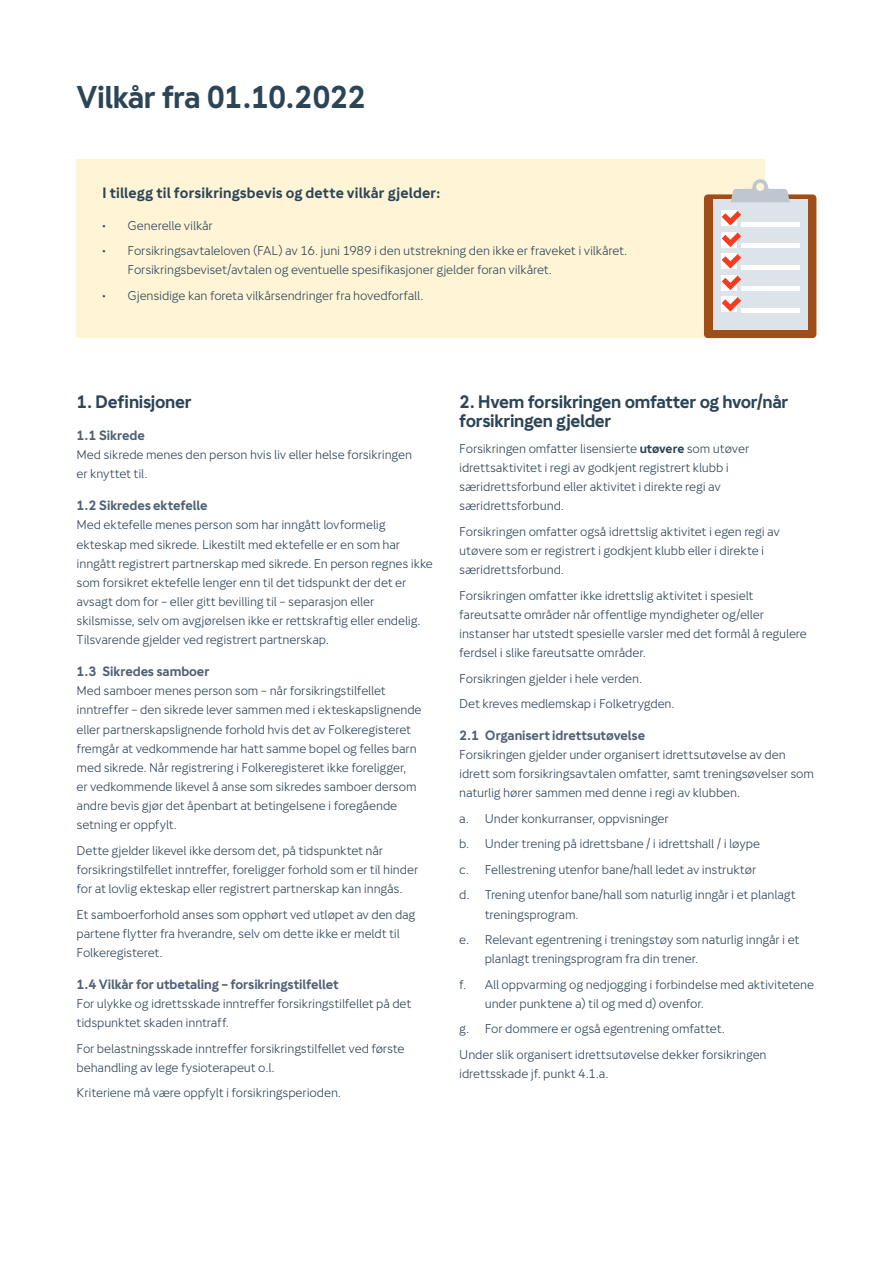
<style>
.page{position:relative;width:893px;height:1263px;background:#fff}
.page>*{position:absolute;margin:0;border:0;box-sizing:border-box;transform-origin:0 0}
.Heading_02{font:700 31.5px "Gjensidige Sans";letter-spacing:-.035em;color:#2c4457}
.Heading_03{font:700 18px/19.2px "Gjensidige Sans";letter-spacing:-.02em;color:#2c4457}
.Subheading_01{font:700 15px "Gjensidige Sans";letter-spacing:.01em;color:#2c4457}
.Subheading_02{font:700 13.5px "Gjensidige Sans";letter-spacing:-.01em;color:#4e6073}
.Brødtekst{font:12.75px/19.2px "Gjensidige Sans";letter-spacing:-.015em;color:#2c4457}
.s1{font-weight:700}
</style>
<div class="page">
<div style="left:77px;top:159px;width:688px;height:179px;background:#fff5d6"></div>
<div style="left:704px;top:194px;width:112px;height:144px;background:#9f4e17;border-radius:4px"></div>
<div style="left:713px;top:200px;width:94px;height:130px;background:#dde4e9"></div>
<svg style="left:730px;top:179px;width:60px;height:23px"></svg>
<div style="left:721px;top:210px;width:16px;height:16px;background:#fff"></div>
<hr style="left:741px;top:222px;width:58px;height:4px;background:#fff">
<div style="left:741px;top:243px;width:58px;height:5px;background:#fff"></div>
<hr style="left:741px;top:265px;width:58px;height:4px;background:#fff">
<div style="left:741px;top:286px;width:58px;height:5px;background:#fff"></div>
<hr style="left:741px;top:308px;width:58px;height:4px;background:#fff">
<svg style="left:722px;top:211px;width:19px;height:15px"></svg>
<div style="left:721px;top:232px;width:16px;height:16px;background:#fff"></div>
<svg style="left:722px;top:233px;width:19px;height:14px"></svg>
<div style="left:721px;top:253px;width:16px;height:16px;background:#fff"></div>
<svg style="left:722px;top:254px;width:19px;height:15px"></svg>
<div style="left:721px;top:275px;width:16px;height:16px;background:#fff"></div>
<svg style="left:722px;top:276px;width:19px;height:14px"></svg>
<div style="left:721px;top:297px;width:16px;height:15px;background:#fff"></div>
<svg style="left:722px;top:297px;width:19px;height:15px"></svg>
<p class="Heading_02" style="left:77px;top:79px;width:291px">Vilkår fra 01.10.2022</p>
<p class="Subheading_01" style="left:102px;top:184px;width:340px">I tillegg til forsikringsbevis og dette vilkår gjelder:</p>
<p class="Brødtekst" style="left:102px;top:215px;width:112px">• Generelle vilkår</p>
<p class="Brødtekst" style="left:128px;top:241px;width:501px;text-indent:-26px">• Forsikringsavtaleloven (FAL) av 16. juni 1989 i den utstrekning den ikke er fraveket i vilkåret.<br>Forsikringsbeviset/avtalen og eventuelle spesifikasjoner gjelder foran vilkåret.</p>
<p class="Brødtekst" style="left:102px;top:286px;width:323px">• Gjensidige kan foreta vilkårsendringer fra hovedforfall.</p>
<p class="Heading_03" style="left:77px;top:392px;width:117px">1. Definisjoner</p>
<p class="Subheading_02" style="left:77px;top:427px;width:70px">1.1 Sikrede</p>
<p class="Brødtekst" style="left:77px;top:445px;width:337px">Med sikrede menes den person hvis liv eller helse forsikringen er knyttet til.</p>
<p class="Subheading_02" style="left:77px;top:498px;width:132px">1.2 Sikredes ektefelle</p>
<p class="Brødtekst" style="left:77px;top:515px;width:358px">Med ektefelle menes person som har inngått lovformelig ekteskap med sikrede. Likestilt med ektefelle er en som har inngått registrert partnerskap med sikrede. En person regnes ikke som forsikret ektefelle lenger enn til det tidspunkt der det er avsagt dom for – eller gitt bevilling til – separasjon eller skilsmisse, selv om avgjørelsen ikke er rettskraftig eller endelig.<br>Tilsvarende gjelder ved registrert partnerskap.</p>
<p class="Subheading_02" style="left:77px;top:663px;width:135px">1.3 Sikredes samboer</p>
<p class="Brødtekst" style="left:77px;top:681px;width:347px">Med samboer menes person som – når forsikringstilfellet inntreffer – den sikrede lever sammen med i ekteskapslignende eller partnerskapslignende forhold hvis det av Folkeregisteret fremgår at vedkommende har hatt samme bopel og felles barn med sikrede. Når registrering i Folkeregisteret ikke foreligger,<br>er vedkommende likevel å anse som sikredes samboer dersom andre bevis gjør det åpenbart at betingelsene i foregående setning er oppfylt.</p>
<p class="Brødtekst" style="left:77px;top:840px;width:343px">Dette gjelder likevel ikke dersom det, på tidspunktet når forsikringstilfellet inntreffer, foreligger forhold som er til hinder for at lovlig ekteskap eller registrert partnerskap kan inngås.</p>
<p class="Brødtekst" style="left:77px;top:904px;width:340px">Et samboerforhold anses som opphørt ved utløpet av den dag partene flytter fra hverandre, selv om dette ikke er meldt til<br>Folkeregisteret.</p>
<p class="Subheading_02" style="left:77px;top:976px;width:264px">1.4 Vilkår for utbetaling – forsikringstilfellet</p>
<p class="Brødtekst" style="left:77px;top:994px;width:336px">For ulykke og idrettsskade inntreffer forsikringstilfellet på det tidspunktet skaden inntraff.</p>
<p class="Brødtekst" style="left:77px;top:1038px;width:330px">For belastningsskade inntreffer forsikringstilfellet ved første behandling av lege fysioterapeut o.l.</p>
<p class="Brødtekst" style="left:77px;top:1083px;width:266px">Kriteriene må være oppfylt i forsikringsperioden.</p>
<p class="Heading_03" style="left:459px;top:392px;width:331px">2. Hvem forsikringen omfatter og hvor/når forsikringen gjelder</p>
<p class="Brødtekst" style="left:459px;top:439px;width:292px">Forsikringen omfatter lisensierte <span class="s1">utøvere</span> som utøver idrettsaktivitet i regi av godkjent registrert klubb i særidrettsforbund eller aktivitet i direkte regi av særidrettsforbund.</p>
<p class="Brødtekst" style="left:459px;top:522px;width:322px">Forsikringen omfatter også idrettslig aktivitet i egen regi av utøvere som er registrert i godkjent klubb eller i direkte i særidrettsforbund.</p>
<p class="Brødtekst" style="left:459px;top:585px;width:349px">Forsikringen omfatter ikke idrettslig aktivitet i spesielt fareutsatte områder når offentlige myndigheter og/eller instanser har utstedt spesielle varsler med det formål å regulere ferdsel i slike fareutsatte områder.</p>
<p class="Brødtekst" style="left:459px;top:668px;width:185px">Forsikringen gjelder i hele verden.</p>
<p class="Brødtekst" style="left:459px;top:694px;width:217px">Det kreves medlemskap i Folketrygden.</p>
<p class="Subheading_02" style="left:459px;top:727px;width:187px">2.1 Organisert idrettsutøvelse</p>
<p class="Brødtekst" style="left:459px;top:745px;width:356px">Forsikringen gjelder under organisert idrettsutøvelse av den idrett som forsikringsavtalen omfatter, samt treningsøvelser som naturlig hører sammen med denne i regi av klubben.</p>
<p class="Brødtekst" style="left:459px;top:809px;width:211px">a. Under konkurranser, oppvisninger</p>
<p class="Brødtekst" style="left:459px;top:834px;width:302px">b. Under trening på idrettsbane / i idrettshall / i løype</p>
<p class="Brødtekst" style="left:459px;top:860px;width:299px">c. Fellestrening utenfor bane/hall ledet av instruktør</p>
<p class="Brødtekst" style="left:485px;top:885px;width:312px;text-indent:-26px">d. Trening utenfor bane/hall som naturlig inngår i et planlagt treningsprogram.</p>
<p class="Brødtekst" style="left:485px;top:930px;width:316px;text-indent:-26px">e. Relevant egentrening i treningstøy som naturlig inngår i et planlagt treningsprogram fra din trener.</p>
<p class="Brødtekst" style="left:485px;top:974px;width:331px;text-indent:-26px">f. All oppvarming og nedjogging i forbindelse med aktivitetene under punktene a) til og med d) ovenfor.</p>
<p class="Brødtekst" style="left:459px;top:1019px;width:267px">g. For dommere er også egentrening omfattet.</p>
<p class="Brødtekst" style="left:459px;top:1045px;width:309px">Under slik organisert idrettsutøvelse dekker forsikringen idrettsskade jf. punkt 4.1.a.</p>
</div>
